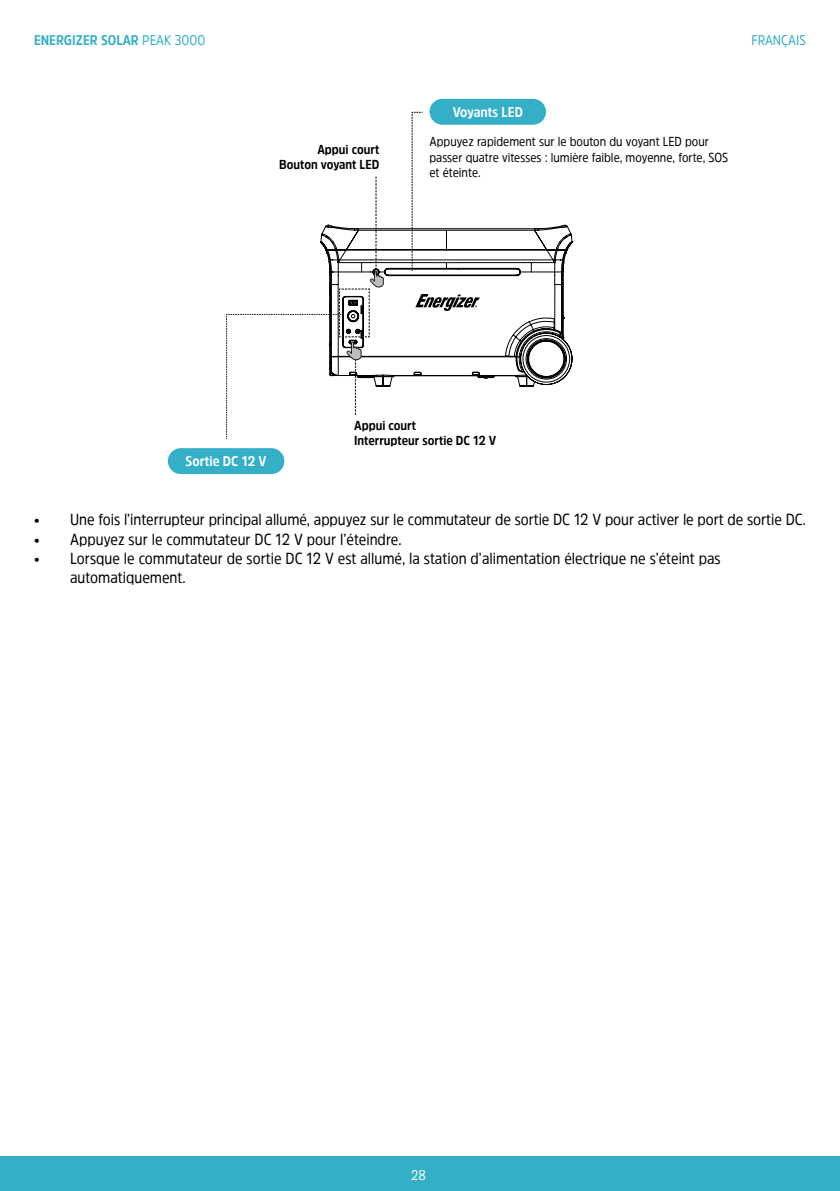
<style>
.page{position:relative;width:840px;height:1191px;background:#fff}
.page>*{position:absolute;margin:0;border:0;box-sizing:border-box;transform-origin:0 0}
.t1{font:16px/19.2px "Energi Pro";color:#000}
.t2{font:700 14px "Energi Pro";color:#34afc7}
.t3{font:700 14px "Energi Pro";color:#fff}
.t4{font:14px "Energi Pro";color:#34afc7}
.t5{font:14px "Energi Pro";color:#fff}
.t6{font:13px/15.6px "Energi Pro";color:#000}
.t7{font:700 13px "Energi Pro";color:#000}
.s1{font-weight:400}
</style>
<div class="page">
<div style="left:0;top:1157px;width:839px;height:34px;background:#34afc7"></div>
<svg style="left:226px;top:111px;width:346px;height:328px"></svg>
<div style="left:429px;top:99px;width:116px;height:26px;background:#34afc7;border-radius:13px"></div>
<div style="left:168px;top:448px;width:116px;height:26px;background:#34afc7;border-radius:13px"></div>
<p class="t2" style="left:34px;top:30px;width:173px">ENERGIZER SOLAR <span class="s1">PEAK 3000</span></p>
<p class="t4" style="left:751px;top:30px;width:56px">FRANÇAIS</p>
<p class="t7" style="left:317px;top:140px;width:64px">Appui court</p>
<p class="t7" style="left:279px;top:156px;width:102px">Bouton voyant LED</p>
<p class="t3" style="left:452px;top:102px;width:72px">Voyants LED</p>
<p class="t6" style="left:429px;top:133px;width:300px">Appuyez rapidement sur le bouton du voyant LED pour passer quatre vitesses : lumière faible, moyenne, forte, SOS et éteinte.</p>
<p class="t3" style="left:185px;top:452px;width:82px">Sortie DC 12 V</p>
<p class="t7" style="left:354px;top:416px;width:64px">Appui court</p>
<p class="t7" style="left:354px;top:432px;width:144px">Interrupteur sortie DC 12 V</p>
<p class="t1" style="left:34px;top:510px;width:773px">• Une fois l’interrupteur principal allumé, appuyez sur le commutateur de sortie DC 12 V pour activer le port de sortie DC.</p>
<p class="t1" style="left:34px;top:529px;width:369px">• Appuyez sur le commutateur DC 12 V pour l’éteindre.</p>
<p class="t1" style="left:70px;top:548px;width:651px;text-indent:-36px">• Lorsque le commutateur de sortie DC 12 V est allumé, la station d’alimentation électrique ne s’éteint pas automatiquement.</p>
<p class="t5" style="left:411px;top:1165px;width:16px">28</p>
</div>
